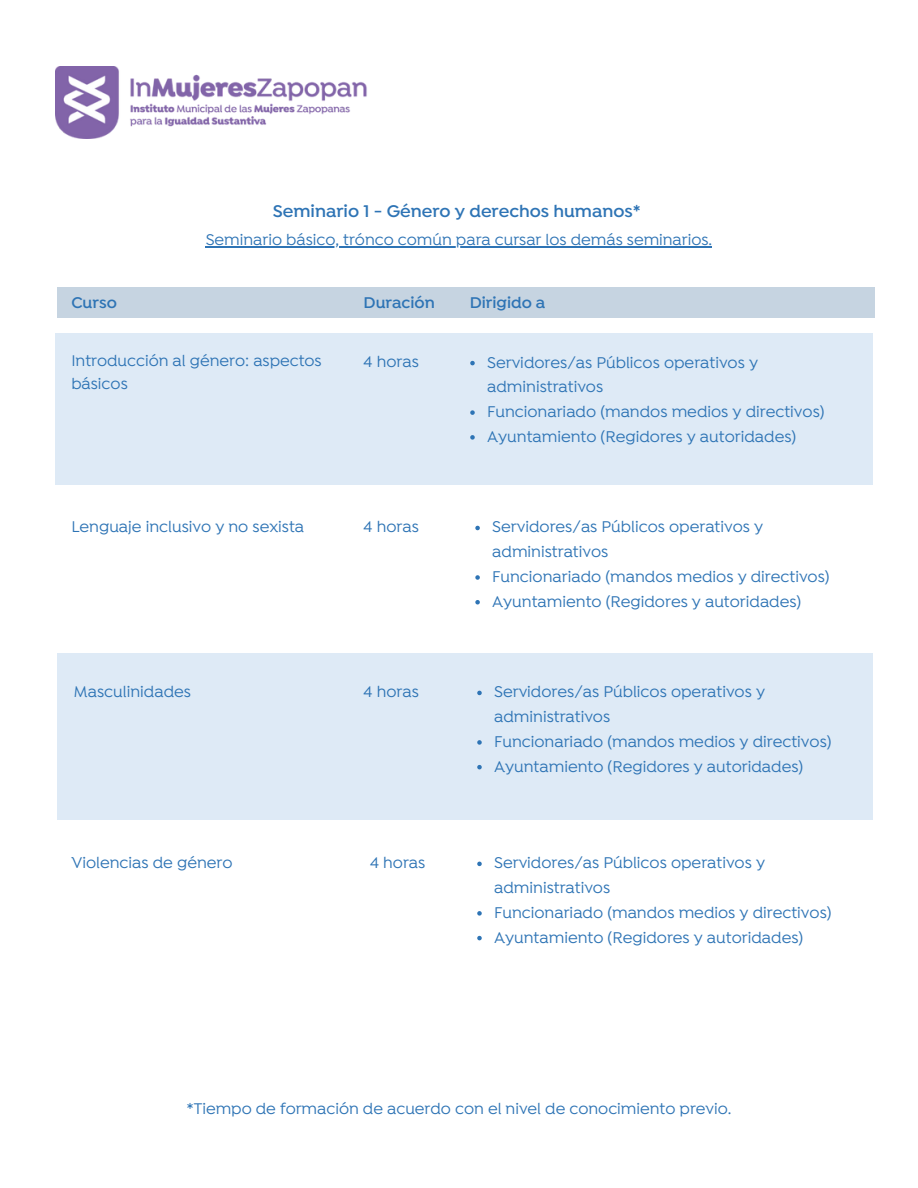
<style>
.page{position:relative;width:918px;height:1188px;background:#fff}
.page>*{position:absolute;margin:0;border:0;box-sizing:border-box;transform-origin:0 0}
.t1{font:600 18px "Isidora";color:#2e74b5}
.t2{font:500 16.5px/24.8px "Isidora";color:#2e74b5}
.t3{font:600 16.5px "Isidora";color:#2e74b5}
</style>
<div class="page">
<div style="left:57px;top:654px;width:816px;height:166px;background:#deeaf6"></div>
<div style="left:55px;top:333px;width:818px;height:152px;background:#deeaf6"></div>
<div style="left:57px;top:287px;width:818px;height:30px;background:#c6d4e1"></div>
<img style="left:55px;top:66px;width:312px;height:72px">
<hr style="left:206px;top:246px;width:506px;height:1px;background:#2e74b5">
<svg style="left:470px;top:361px;width:5px;height:4px"></svg>
<svg style="left:470px;top:410px;width:5px;height:5px"></svg>
<svg style="left:470px;top:435px;width:5px;height:5px"></svg>
<svg style="left:475px;top:526px;width:5px;height:4px"></svg>
<svg style="left:475px;top:575px;width:5px;height:5px"></svg>
<svg style="left:475px;top:600px;width:5px;height:4px"></svg>
<svg style="left:477px;top:691px;width:5px;height:4px"></svg>
<svg style="left:477px;top:740px;width:5px;height:5px"></svg>
<svg style="left:477px;top:765px;width:5px;height:4px"></svg>
<svg style="left:477px;top:862px;width:5px;height:4px"></svg>
<svg style="left:477px;top:911px;width:5px;height:5px"></svg>
<svg style="left:477px;top:936px;width:5px;height:4px"></svg>
<p class="t1" style="left:273px;top:202px;width:370px">Seminario 1 - Género y derechos humanos*</p>
<p class="t3" style="left:71px;top:294px;width:47px">Curso</p>
<p class="t2" style="left:206px;top:228px;width:508px">Seminario básico, trónco común para cursar los demás seminarios.</p>
<p class="t3" style="left:364px;top:294px;width:73px">Duración</p>
<p class="t3" style="left:470px;top:294px;width:77px">Dirigido a</p>
<p class="t2" style="left:71px;top:351px;width:252px;line-height:22.5px">Introducción al género: aspectos básicos</p>
<p class="t2" style="left:364px;top:351px;width:57px">4 horas</p>
<p class="t2" style="left:487px;top:351px;width:339px">Servidores/as Públicos operativos y administrativos<br>Funcionariado (mandos medios y directivos)<br>Ayuntamiento (Regidores y autoridades)</p>
<p class="t2" style="left:71px;top:516px;width:234px">Lenguaje inclusivo y no sexista</p>
<p class="t2" style="left:364px;top:516px;width:57px">4 horas</p>
<p class="t2" style="left:492px;top:516px;width:339px">Servidores/as Públicos operativos y administrativos<br>Funcionariado (mandos medios y directivos)<br>Ayuntamiento (Regidores y autoridades)</p>
<p class="t2" style="left:74px;top:681px;width:119px">Masculinidades</p>
<p class="t2" style="left:364px;top:681px;width:57px">4 horas</p>
<p class="t2" style="left:494px;top:681px;width:339px">Servidores/as Públicos operativos y administrativos<br>Funcionariado (mandos medios y directivos)<br>Ayuntamiento (Regidores y autoridades)</p>
<p class="t2" style="left:71px;top:852px;width:163px">Violencias de género</p>
<p class="t2" style="left:370px;top:852px;width:57px">4 horas</p>
<p class="t2" style="left:494px;top:852px;width:339px">Servidores/as Públicos operativos y administrativos<br>Funcionariado (mandos medios y directivos)<br>Ayuntamiento (Regidores y autoridades)</p>
<p class="t2" style="left:186px;top:1098px;width:547px">*Tiempo de formación de acuerdo con el nivel de conocimiento previo.</p>
</div>
